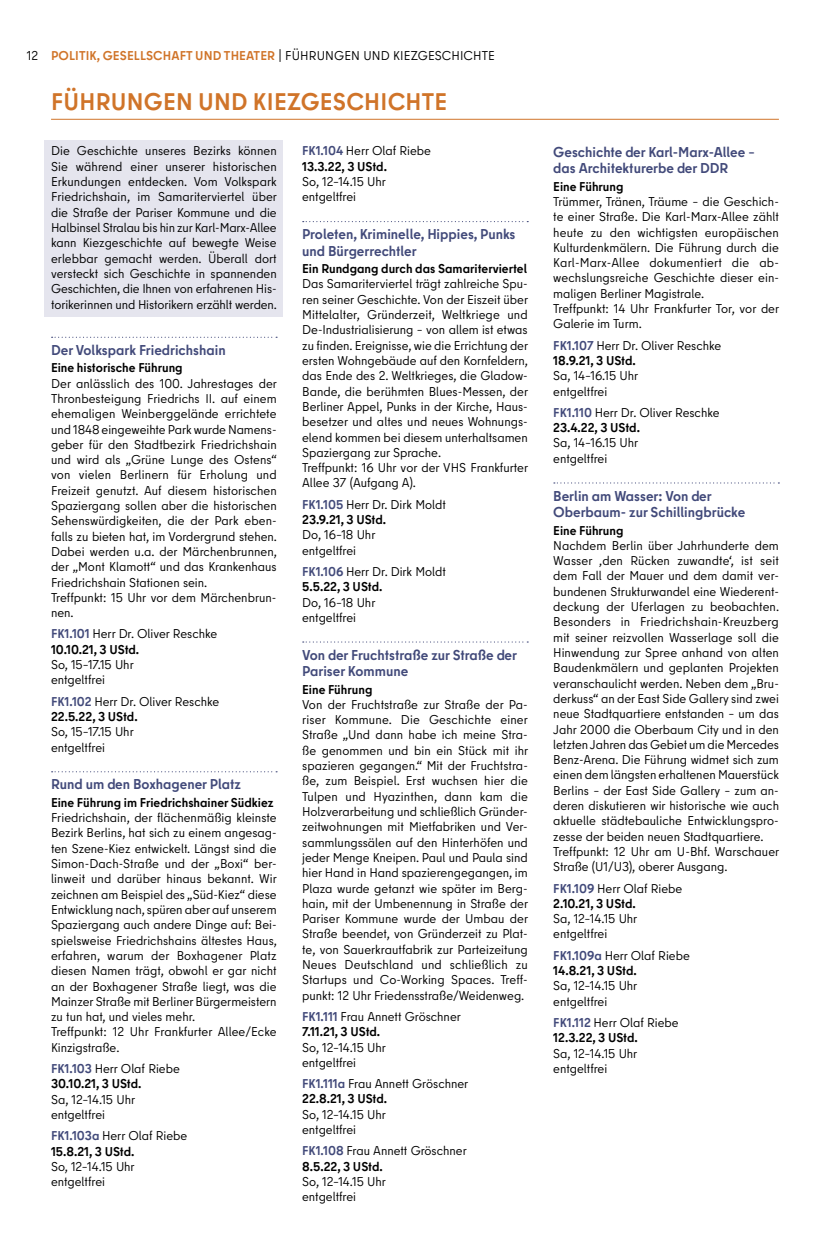
<style>
.page{position:relative;width:830px;height:1255px;background:#fff}
.page>*{position:absolute;margin:0;border:0;box-sizing:border-box;transform-origin:0 0}
.t1{font:700 24px "Berlin Type";letter-spacing:.01em;color:#d07429}
.t2{font:700 14.25px/16.5px "Berlin Type";color:#424a7a}
.t3{font:12.75px/15.3px "Berlin Type";color:#000}
.t4{font:700 12.75px/15.3px "Berlin Type";color:#000}
.t5{font:700 12.75px "Berlin Type";color:#d07429}
.s1{font-weight:400;color:#000}
.s2{font-weight:700;color:#424a7a}
.s3{font-weight:700}
.s4{color:#424a7a}
.s5{font-weight:400}
</style>
<div class="page">
<hr style="left:51px;top:119px;width:727px;height:1px;background:#d07429">
<div style="left:45px;top:140px;width:238px;height:176px;background:#e5e5ee"></div>
<svg style="left:52px;top:337px;width:225px;height:1px"></svg>
<svg style="left:52px;top:771px;width:225px;height:1px"></svg>
<svg style="left:302px;top:221px;width:226px;height:1px"></svg>
<svg style="left:302px;top:641px;width:226px;height:1px"></svg>
<svg style="left:553px;top:482px;width:226px;height:1px"></svg>
<p class="t5" style="left:27px;top:47px;width:39px"><span class="s1">12</span> Politik</p>
<p class="t5" style="left:97px;top:47px;width:25px">, Gesellschaft</p>
<p class="t5" style="left:195px;top:47px;width:10px">und</p>
<p class="t5" style="left:224px;top:47px;width:15px">Theater</p>
<p class="t3" style="left:278px;top:48px;width:23px">| Führungen</p>
<p class="t3" style="left:363px;top:48px;width:10px">und</p>
<p class="t3" style="left:393px;top:48px;width:16px">Kiezgeschichte</p>
<h1 class="t1" style="left:51px;top:87px;width:397px">FÜHRUNGEN UND KIEZGESCHICHTE</h1>
<p class="t3" style="left:51px;top:143px;width:227px;text-align:justify">Die Geschichte unseres Bezirks können Sie während einer unserer historischen Erkundungen entdecken. Vom Volkspark Friedrichshain, im Samariterviertel über die Straße der Pariser Kommune und die Halbinsel Stralau bis hin zur Karl-Marx-Allee kann Kiezgeschichte auf bewegte Weise erlebbar gemacht werden. Überall dort versteckt sich Geschichte in spannenden Geschichten, die Ihnen von erfahrenen His&shy;torikerinnen und Historikern erzählt werden.</p>
<p class="t2" style="left:51px;top:342px;width:176px">Der Volkspark Friedrichshain</p>
<p class="t4" style="left:51px;top:360px;width:133px">Eine historische Führung</p>
<p class="t3" style="left:51px;top:375px;width:227px">Der anlässlich des 100. Jahrestages der Thronbesteigung Friedrichs II. auf einem ehemaligen Weinberggelände errichtete und 1848 eingeweihte Park wurde Namens&shy;geber für den Stadtbezirk Friedrichshain und wird als „Grüne Lunge des Ostens“ von vielen Berlinern für Erholung und Freizeit genutzt. Auf diesem historischen Spaziergang sollen aber die historischen Sehenswürdigkeiten, die der Park eben&shy;falls zu bieten hat, im Vordergrund stehen.<br>Dabei werden u.a. der Märchenbrunnen, der „Mont Klamott“ und das Krankenhaus Friedrichshain Stationen sein.<br>Treffpunkt: 15 Uhr vor dem Märchenbrun&shy;nen.</p>
<p class="t3" style="left:51px;top:626px;width:168px"><span class="s2">FK1.101</span> Herr Dr. Oliver Reschke<br><span class="s3">10.10.21, 3 UStd.</span></p>
<p class="t3" style="left:51px;top:657px;width:84px">So, 15–17.15 Uhr entgeltfrei</p>
<p class="t3" style="left:51px;top:693px;width:170px"><span class="s2">FK1.102</span> Herr Dr. Oliver Reschke<br><span class="s3">22.5.22, 3 UStd.</span></p>
<p class="t3" style="left:51px;top:724px;width:84px">So, 15–17.15 Uhr entgeltfrei</p>
<p class="t2" style="left:51px;top:776px;width:191px">Rund um den Boxhagener Platz</p>
<p class="t4" style="left:51px;top:794px;width:224px">Eine Führung im Friedrichshainer Südkiez</p>
<p class="t3" style="left:51px;top:810px;width:227px">Friedrichshain, der flächenmäßig kleinste Bezirk Berlins, hat sich zu einem angesag&shy;ten Szene-Kiez entwickelt. Längst sind die Simon-Dach-Straße und der „Boxi“ ber&shy;linweit und darüber hinaus bekannt. Wir zeichnen am Beispiel des „Süd-Kiez“ diese Entwicklung nach, spüren aber auf unserem Spaziergang auch andere Dinge auf: Bei&shy;spielsweise Friedrichshains ältestes Haus, erfahren, warum der Boxhagener Platz diesen Namen trägt, obwohl er gar nicht an der Boxhagener Straße liegt, was die Mainzer Straße mit Berliner Bürgermeistern zu tun hat, und vieles mehr.<br>Treffpunkt: 12 Uhr Frankfurter Allee/Ecke Kinzigstraße.</p>
<p class="t4" style="left:51px;top:1060px;width:130px"><span class="s4">FK1.103</span> <span class="s5">Herr Olaf Riebe<br></span>30.10.21, 3 UStd.</p>
<p class="t3" style="left:51px;top:1091px;width:85px">Sa, 12–14.15 Uhr entgeltfrei</p>
<p class="t4" style="left:51px;top:1128px;width:138px"><span class="s4">FK1.103a</span> <span class="s5">Herr Olaf Riebe<br></span>15.8.21, 3 UStd.</p>
<p class="t3" style="left:51px;top:1158px;width:85px">So, 12–14.15 Uhr entgeltfrei</p>
<p class="t4" style="left:302px;top:143px;width:130px"><span class="s4">FK1.104</span> <span class="s5">Herr Olaf Riebe<br></span>13.3.22, 3 UStd.</p>
<p class="t3" style="left:302px;top:174px;width:85px">So, 12–14.15 Uhr entgeltfrei</p>
<p class="t2" style="left:302px;top:226px;width:215px">Proleten, Kriminelle, Hippies, Punks und Bürgerrechtler</p>
<p class="t4" style="left:302px;top:261px;width:226px">Ein Rundgang durch das Samariterviertel</p>
<p class="t3" style="left:302px;top:276px;width:227px">Das Samariterviertel trägt zahlreiche Spu&shy;ren seiner Geschichte. Von der Eiszeit über Mittelalter, Gründerzeit, Weltkriege und De-Industrialisierung – von allem ist etwas zu finden. Ereignisse, wie die Errichtung der ersten Wohngebäude auf den Kornfeldern, das Ende des 2. Weltkrieges, die Gladow-Bande, die berühmten Blues-Messen, der Berliner Appel, Punks in der Kirche, Haus&shy;besetzer und altes und neues Wohnungs&shy;elend kommen bei diesem unterhaltsamen Spaziergang zur Sprache.<br>Treffpunkt: 16 Uhr vor der VHS Frankfurter Allee 37 (Aufgang A).</p>
<p class="t3" style="left:302px;top:496px;width:145px"><span class="s2">FK1.105</span> Herr Dr. Dirk Moldt<br><span class="s3">23.9.21, 3 UStd.</span></p>
<p class="t3" style="left:302px;top:527px;width:75px">Do, 16–18 Uhr entgeltfrei</p>
<p class="t3" style="left:302px;top:564px;width:145px"><span class="s2">FK1.106</span> Herr Dr. Dirk Moldt<br><span class="s3">5.5.22, 3 UStd.</span></p>
<p class="t3" style="left:302px;top:594px;width:75px">Do, 16–18 Uhr entgeltfrei</p>
<p class="t2" style="left:302px;top:646px;width:216px">Von der Fruchtstraße zur Straße der<br>Pariser Kommune</p>
<p class="t4" style="left:302px;top:681px;width:72px">Eine Führung</p>
<p class="t3" style="left:302px;top:696px;width:227px;text-align:justify">Von der Fruchtstraße zur Straße der Pa&shy;riser Kommune. Die Geschichte einer Straße „Und dann habe ich meine Stra&shy;ße genommen und bin ein Stück mit ihr spazieren gegangen.“ Mit der Fruchtstra&shy;ße, zum Beispiel. Erst wuchsen hier die Tulpen und Hyazinthen, dann kam die Holzverarbeitung und schließlich Gründer&shy;zeitwohnungen mit Mietfabriken und Ver&shy;sammlungssälen auf den Hinterhöfen und jeder Menge Kneipen. Paul und Paula sind hier Hand in Hand spazierengegangen, im Plaza wurde getanzt wie später im Berg&shy;hain, mit der Umbenennung in Straße der Pariser Kommune wurde der Umbau der Straße beendet, von Gründerzeit zu Plat&shy;te, von Sauerkrautfabrik zur Parteizeitung Neues Deutschland und schließlich zu Startups und Co-Working Spaces. Treff&shy;punkt: 12 Uhr Friedensstraße/Weidenweg.</p>
<p class="t3" style="left:302px;top:1008px;width:160px"><span class="s2">FK1.111</span> Frau Annett Gröschner<br><span class="s3">7.11.21, 3 UStd.</span></p>
<p class="t3" style="left:302px;top:1039px;width:85px">So, 12–14.15 Uhr entgeltfrei</p>
<p class="t3" style="left:302px;top:1076px;width:167px"><span class="s2">FK1.111a</span> Frau Annett Gröschner<br><span class="s3">22.8.21, 3 UStd.</span></p>
<p class="t3" style="left:302px;top:1106px;width:85px">So, 12–14.15 Uhr entgeltfrei</p>
<p class="t3" style="left:302px;top:1143px;width:166px"><span class="s2">FK1.108</span> Frau Annett Gröschner<br><span class="s3">8.5.22, 3 UStd.</span></p>
<p class="t3" style="left:302px;top:1173px;width:85px">So, 12–14.15 Uhr entgeltfrei</p>
<p class="t2" style="left:553px;top:143px;width:203px">Geschichte der Karl-Marx-Allee – das Architekturerbe der DDR</p>
<p class="t4" style="left:553px;top:179px;width:72px">Eine Führung</p>
<p class="t3" style="left:553px;top:194px;width:227px">Trümmer, Tränen, Träume – die Geschich&shy;te einer Straße. Die Karl-Marx-Allee zählt heute zu den wichtigsten europäischen Kulturdenkmälern. Die Führung durch die Karl-Marx-Allee dokumentiert die ab&shy;wechslungsreiche Geschichte dieser ein&shy;maligen Berliner Magistrale.<br>Treffpunkt: 14 Uhr Frankfurter Tor, vor der Galerie im Turm.</p>
<p class="t3" style="left:553px;top:337px;width:169px"><span class="s2">FK1.107</span> Herr Dr. Oliver Reschke<br><span class="s3">18.9.21, 3 UStd.</span></p>
<p class="t3" style="left:553px;top:368px;width:86px">Sa, 14–16.15 Uhr entgeltfrei</p>
<p class="t3" style="left:553px;top:405px;width:168px"><span class="s2">FK1.110</span> Herr Dr. Oliver Reschke<br><span class="s3">23.4.22, 3 UStd.</span></p>
<p class="t3" style="left:553px;top:435px;width:86px">Sa, 14–16.15 Uhr entgeltfrei</p>
<p class="t2" style="left:553px;top:487px;width:193px">Berlin am Wasser: Von der<br>Oberbaum- zur Schillingbrücke</p>
<p class="t4" style="left:553px;top:522px;width:72px">Eine Führung</p>
<p class="t3" style="left:553px;top:538px;width:227px">Nachdem Berlin über Jahrhunderte dem Wasser ‚den Rücken zuwandte‘, ist seit dem Fall der Mauer und dem damit ver&shy;bundenen Strukturwandel eine Wiederent&shy;deckung der Uferlagen zu beobachten.<br>Besonders in Friedrichshain-Kreuzberg mit seiner reizvollen Wasserlage soll die Hinwendung zur Spree anhand von alten Baudenkmälern und geplanten Projekten veranschaulicht werden. Neben dem „Bru&shy;derkuss“ an der East Side Gallery sind zwei neue Stadtquartiere entstanden – um das Jahr 2000 die Oberbaum City und in den letzten Jahren das Gebiet um die Mercedes Benz-Arena. Die Führung widmet sich zum einen dem längsten erhaltenen Mauerstück Berlins – der East Side Gallery – zum an&shy;deren diskutieren wir historische wie auch aktuelle städtebauliche Entwicklungspro&shy;zesse der beiden neuen Stadtquartiere.<br>Treffpunkt: 12 Uhr am U-Bhf. Warschauer Straße (U1/U3), oberer Ausgang.</p>
<p class="t4" style="left:553px;top:880px;width:130px"><span class="s4">FK1.109</span> <span class="s5">Herr Olaf Riebe<br></span>2.10.21, 3 UStd.</p>
<p class="t3" style="left:553px;top:911px;width:85px">Sa, 12–14.15 Uhr entgeltfrei</p>
<p class="t4" style="left:553px;top:947px;width:138px"><span class="s4">FK1.109a</span> <span class="s5">Herr Olaf Riebe<br></span>14.8.21, 3 UStd.</p>
<p class="t3" style="left:553px;top:978px;width:85px">Sa, 12–14.15 Uhr entgeltfrei</p>
<p class="t4" style="left:553px;top:1014px;width:127px"><span class="s4">FK1.112</span> <span class="s5">Herr Olaf Riebe<br></span>12.3.22, 3 UStd.</p>
<p class="t3" style="left:553px;top:1045px;width:85px">Sa, 12–14.15 Uhr entgeltfrei</p>
</div>
